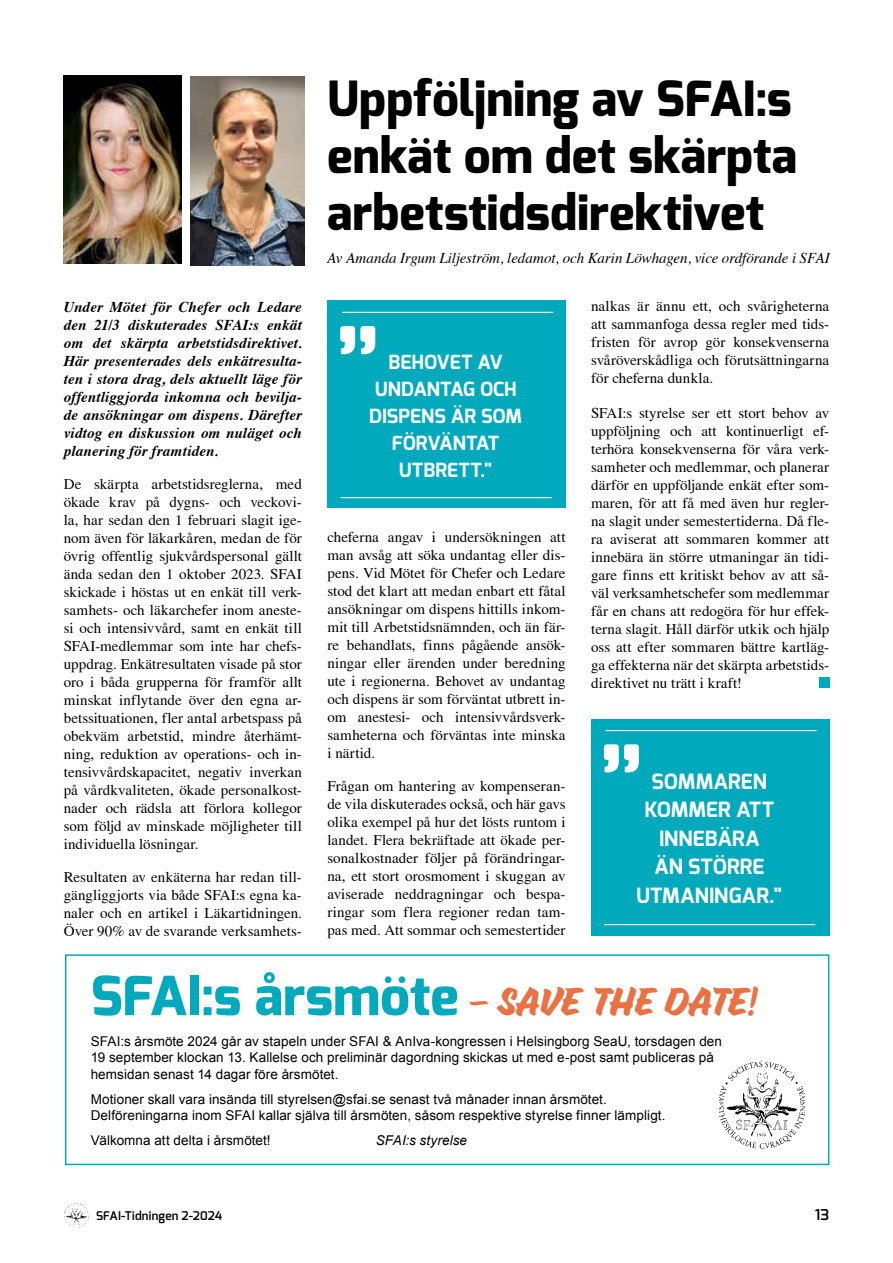
<style>
.page{position:relative;width:893px;height:1263px;background:#fff}
.page>*{position:absolute;margin:0;border:0;box-sizing:border-box;transform-origin:0 0}
.t1{font:600 117px "Exo";color:#fff}
.t2{font:800 54px "Exo";color:#00aabc}
.t3{font:800 48.45px/57px "Exo";color:#000;text-align:justify}
.t4{font:36px "Eds Market Regular Slant";letter-spacing:-.015em;color:#e97143}
.t5{font:700 21px/28.5px "Exo";letter-spacing:.005em;color:#fff;text-align:center}
.t6{font:700 19.5px/27px "Exo";color:#fff;text-align:center}
.t7{font:15px/18px "Times";letter-spacing:.005em;color:#000;text-align:justify}
.t8{font:italic 700 15px/18px "Times";letter-spacing:.01em;color:#000;text-align:justify}
.t9{font:italic 15px "Times";letter-spacing:-.005em;color:#000}
.t10{font:600 15px "Exo";color:#000}
.t11{font:13.5px/16.5px "Arial";letter-spacing:.005em;color:#000}
.t12{font:italic 13.5px "Arial";letter-spacing:.01em;color:#000}
.t13{font:600 12px "Exo";letter-spacing:.02em;color:#000}
</style>
<div class="page">
<img style="left:64px;top:1203px;width:25px;height:25px">
<div style="left:819px;top:677px;width:10px;height:11px;background:#00aabc"></div>
<div style="left:327px;top:300px;width:239px;height:208px;background:#00aabc"></div>
<hr style="left:342px;top:312px;width:211px;height:1px;background:#fff">
<hr style="left:340px;top:497px;width:212px;height:1px;background:#fff">
<div style="left:591px;top:719px;width:238px;height:216px;background:#00aabc"></div>
<hr style="left:606px;top:730px;width:211px;height:1px;background:#fff">
<hr style="left:604px;top:924px;width:211px;height:1px;background:#fff">
<img style="left:64px;top:76px;width:117px;height:188px">
<div style="left:65px;top:954px;width:764px;height:211px;border:2px solid #00aabc"></div>
<img style="left:190px;top:77px;width:115px;height:189px">
<img style="left:719px;top:1061px;width:86px;height:88px">
<p class="t8" style="left:64px;top:296px;width:240px">Under Mötet för Chefer och Ledare den 21/3 diskuterades SFAI:s enkät om det skärpta arbetstidsdirektivet.<br>Här presenterades dels enkätresulta&shy;ten i stora drag, dels aktuellt läge för offentliggjorda inkomna och bevilja&shy;de ansökningar om dispens. Därefter vidtog en diskussion om nuläget och planering för framtiden.</p>
<p class="t7" style="left:64px;top:474px;width:240px">De skärpta arbetstidsreglerna, med ökade krav på dygns- och veckovi&shy;la, har sedan den 1 februari slagit ige&shy;nom även för läkarkåren, medan de för övrig offentlig sjukvårdspersonal gällt ända sedan den 1 oktober 2023. SFAI skickade i höstas ut en enkät till verk&shy;samhets- och läkarchefer inom aneste&shy;si och intensivvård, samt en enkät till SFAI-medlemmar som inte har chefs&shy;uppdrag. Enkätresultaten visade på stor oro i båda grupperna för framför allt minskat inflytande över den egna ar&shy;betssituationen, fler antal arbetspass på obekväm arbetstid, mindre återhämt&shy;ning, reduktion av operations- och in&shy;tensivvårdskapacitet, negativ inverkan på vårdkvaliteten, ökade personalkost&shy;nader och rädsla att förlora kollegor som följd av minskade möjligheter till individuella lösningar.</p>
<p class="t7" style="left:64px;top:867px;width:240px">Resultaten av enkäterna har redan till&shy;gängliggjorts via både SFAI:s egna ka&shy;naler och en artikel i Läkartidningen.<br>Över 90% av de svarande verksamhets-</p>
<h3 class="t3" style="left:327px;top:71px;width:471px">Uppföljning av SFAI:s enkät om det skärpta arbetstidsdirektivet</h3>
<p class="t9" style="left:327px;top:245px;width:504px">Av Amanda Irgum Liljeström, ledamot, och Karin Löwhagen, vice ordförande i SFAI</p>
<h1 class="t1" style="left:333px;top:296px;width:51px">”</h1>
<h3 class="t6" style="left:369px;top:348px;width:154px">BEHOVET AV<br>UNDANTAG OCH<br>DISPENS ÄR SOM<br>FÖRVÄNTAT<br>UTBRETT."</h3>
<p class="t7" style="left:327px;top:528px;width:240px">cheferna angav i undersökningen att man avsåg att söka undantag eller dis&shy;pens. Vid Mötet för Chefer och Ledare stod det klart att medan enbart ett fåtal ansökningar om dispens hittills inkom&shy;mit till Arbetstidsnämnden, och än fär&shy;re behandlats, finns pågående ansök&shy;ningar eller ärenden under beredning ute i regionerna. Behovet av undantag och dispens är som förväntat utbrett in&shy;om anestesi- och intensivvårdsverk&shy;samheterna och förväntas inte minska i närtid.</p>
<p class="t7" style="left:327px;top:776px;width:240px">Frågan om hantering av kompenseran&shy;de vila diskuterades också, och här gavs olika exempel på hur det lösts runtom i landet. Flera bekräftade att ökade per&shy;sonalkostnader följer på förändringar&shy;na, ett stort orosmoment i skuggan av aviserade neddragningar och bespa&shy;ringar som flera regioner redan tam&shy;pas med. Att sommar och semestertider</p>
<p class="t7" style="left:591px;top:297px;width:240px">nalkas är ännu ett, och svårigheterna att sammanfoga dessa regler med tids&shy;fristen för avrop gör konsekvenserna svåröverskådliga och förutsättningarna för cheferna dunkla.</p>
<p class="t7" style="left:591px;top:404px;width:240px">SFAI:s styrelse ser ett stort behov av uppföljning och att kontinuerligt ef&shy;terhöra konsekvenserna för våra verk&shy;samheter och medlemmar, och planerar därför en uppföljande enkät efter som&shy;maren, för att få med även hur regler&shy;na slagit under semestertiderna. Då fle&shy;ra aviserat att sommaren kommer att innebära än större utmaningar än tidi&shy;gare finns ett kritiskt behov av att så&shy;väl verksamhetschefer som medlemmar får en chans att redogöra för hur effek&shy;terna slagit. Håll därför utkik och hjälp oss att efter sommaren bättre kartläg&shy;ga effekterna när det skärpta arbetstids&shy;direktivet nu trätt i kraft!</p>
<h1 class="t1" style="left:597px;top:714px;width:51px">”</h1>
<h3 class="t5" style="left:636px;top:767px;width:148px">SOMMAREN<br>KOMMER ATT<br>INNEBÄRA<br>ÄN STÖRRE<br>UTMANINGAR."</h3>
<h2 class="t2" style="left:91px;top:961px;width:369px">SFAI:s årsmöte</h2>
<p class="t11" style="left:91px;top:1033px;width:633px">SFAI:s årsmöte 2024 går av stapeln under SFAI &amp; AnIva-kongressen i Helsingborg SeaU, torsdagen den<br>19 september klockan 13. Kallelse och preliminär dagordning skickas ut med e-post samt publiceras på hemsidan senast 14 dagar före årsmötet.</p>
<p class="t11" style="left:91px;top:1091px;width:576px">Motioner skall vara insända till styrelsen@sfai.se senast två månader innan årsmötet.<br>Delföreningarna inom SFAI kallar själva till årsmöten, såsom respektive styrelse finner lämpligt.</p>
<p class="t11" style="left:91px;top:1132px;width:181px">Välkomna att delta i årsmötet!</p>
<p class="t12" style="left:376px;top:1132px;width:93px">SFAI:s styrelse</p>
<h3 class="t4" style="left:469px;top:982px;width:287px">– SAVE THE DATE!</h3>
<p class="t13" style="left:96px;top:1208px;width:128px">SFAI-Tidningen 2-2024</p>
<p class="t10" style="left:815px;top:1205px;width:16px">13</p>
</div>
